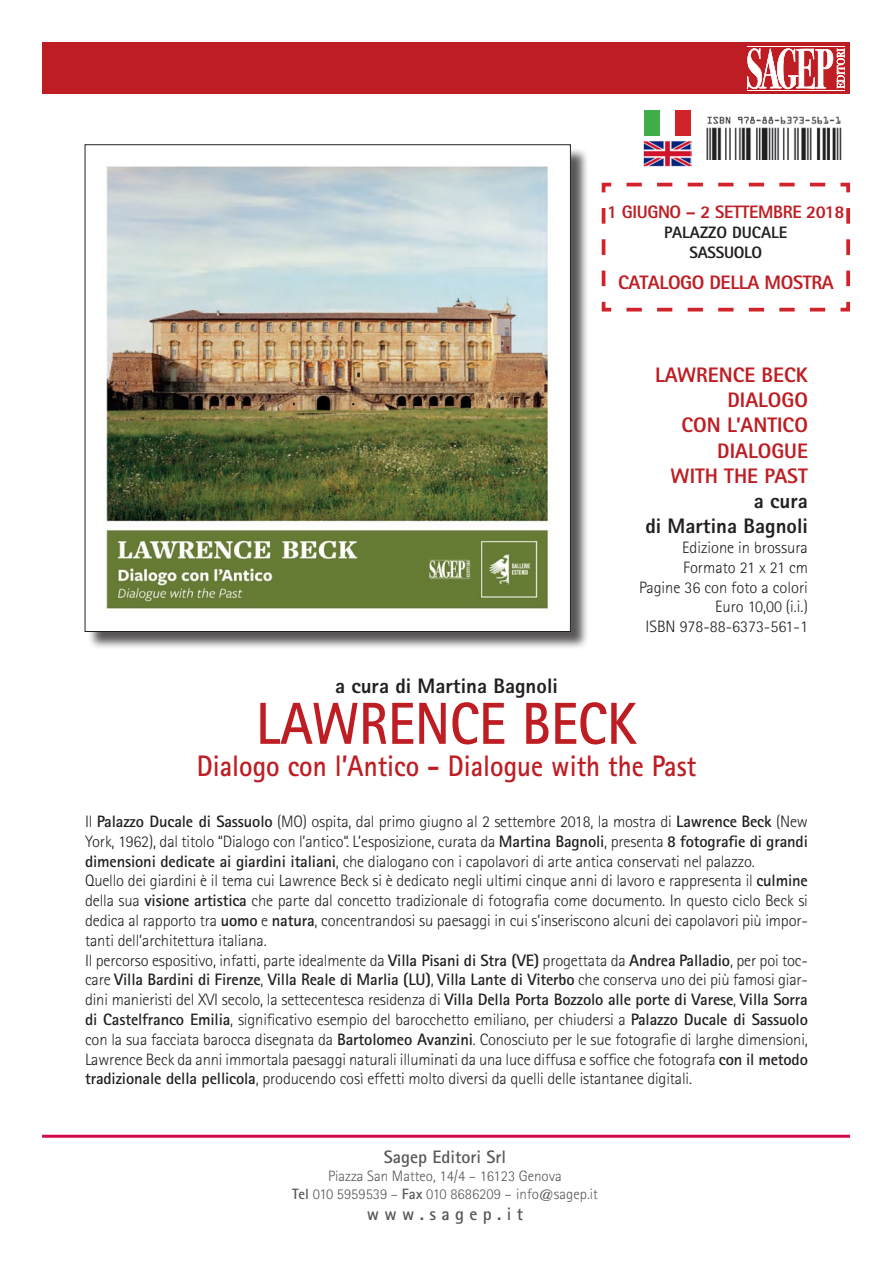
<style>
.page{position:relative;width:893px;height:1263px;background:#fff}
.page>*{position:absolute;margin:0;border:0;box-sizing:border-box;transform-origin:0 0}
.t1{font:700 59.4px "Rotis Sans Serif Std";color:#be1e23;scale:.91 1}
.t2{font:700 29.7px "Rotis Sans Serif Std";color:#be1e23;scale:.91 1}
.t3{font:800 21px "Rotis Sans Serif Std";color:#be1e23}
.t4{font:800 21px "Rotis Sans Serif Std";color:#231f20}
.t5{font:800 19.5px "Rotis Sans Serif Std";letter-spacing:-.02em;color:#be1e23}
.t6{font:700 18px "Rotis Sans Serif Std";color:#57585a}
.t7{font:800 18px "Rotis Sans Serif Std";letter-spacing:-.02em;color:#be1e23}
.t8{font:300 16.5px/19.8px "Rotis Sans Serif Std";letter-spacing:-.01em;color:#231f20;text-align:justify}
.t9{font:800 16.5px "Rotis Sans Serif Std";color:#231f20}
.t10{font:800 16.5px "Rotis Sans Serif Std";letter-spacing:-.02em;color:#231f20}
.t11{font:300 15px "Rotis Sans Serif Std";color:#57585a}
.s1{font-weight:700}
</style>
<div class="page">
<hr style="left:42px;top:1135px;width:808px;height:3px;background:#d50a49">
<div style="left:43px;top:43px;width:807px;height:51px;background:#be1e23"></div>
<svg style="left:747px;top:48px;width:98px;height:41px"></svg>
<hr style="left:747px;top:46px;width:98px;height:1px;background:#fff">
<hr style="left:748px;top:91px;width:97px;height:1px;background:#fff">
<hr style="left:748px;top:90px;width:97px;height:1px;background:#fff">
<div style="left:87px;top:147px;width:502px;height:503px;background:#231f20;opacity:.75"></div>
<img style="left:87px;top:147px;width:482px;height:483px">
<img style="left:706px;top:116px;width:136px;height:43px">
<svg style="left:601px;top:182px;width:250px;height:130px"></svg>
<div style="left:675px;top:111px;width:16px;height:25px;background:#d1232a"></div>
<div style="left:645px;top:111px;width:15px;height:25px;background:#40ae49"></div>
<img style="left:644px;top:141px;width:48px;height:26px">
<p class="t7" style="left:607px;top:201px;width:239px">1 GIUGNO – 2 SETTEMBRE 2018</p>
<p class="t9" style="left:664px;top:222px;width:125px">PALAZZO DUCALE</p>
<p class="t10" style="left:690px;top:242px;width:74px">SASSUOLO</p>
<p class="t5" style="left:618px;top:270px;width:217px">CATALOGO DELLA MOSTRA</p>
<p class="t4" style="left:335px;top:672px;width:224px">a cura di Martina Bagnoli</p>
<p class="t3" style="left:655px;top:361px;width:154px">LAWRENCE BECK</p>
<p class="t3" style="left:727px;top:387px;width:82px">DIALOGO</p>
<p class="t3" style="left:681px;top:412px;width:128px">CON L’ANTICO</p>
<p class="t3" style="left:717px;top:437px;width:92px">DIALOGUE</p>
<p class="t3" style="left:671px;top:462px;width:139px">WITH THE PAST</p>
<p class="t4" style="left:754px;top:487px;width:56px">a cura</p>
<p class="t4" style="left:645px;top:513px;width:164px">di Martina Bagnoli</p>
<p class="t8" style="left:682px;top:537px;width:127px">Edizione in brossura</p>
<p class="t8" style="left:683px;top:557px;width:126px">Formato 21 x 21 cm</p>
<p class="t8" style="left:639px;top:577px;width:170px">Pagine 36 con foto a colori</p>
<p class="t8" style="left:715px;top:597px;width:94px">Euro 10,00 (i.i.)</p>
<p class="t8" style="left:645px;top:617px;width:164px">ISBN 978-88-6373-561-1</p>
<p class="t1" style="left:256px;top:686px;width:420px">LAWRENCE BECK</p>
<p class="t2" style="left:197px;top:747px;width:550px">Dialogo con l’Antico - Dialogue with the Past</p>
<p class="t8" style="left:85px;top:811px;width:724px">Il <span class="s1">Palazzo Ducale di Sassuolo</span> (MO) ospita, dal primo giugno al 2 settembre 2018, la mostra di <span class="s1">Lawrence Beck</span> (New York, 1962), dal titolo “Dialogo con l’antico“. L’esposizione, curata da <span class="s1">Martina Bagnoli</span>, presenta <span class="s1">8 fotografie di grandi dimensioni dedicate ai giardini italiani</span>, che dialogano con i capolavori di arte antica conservati nel palazzo.</p>
<p class="t8" style="left:85px;top:871px;width:724px">Quello dei giardini è il tema cui Lawrence Beck si è dedicato negli ultimi cinque anni di lavoro e rappresenta il <span class="s1">culmine </span>della sua <span class="s1">visione artistica</span> che parte dal concetto tradizionale di fotografia come documento. In questo ciclo Beck si dedica al rapporto tra <span class="s1">uomo</span> e <span class="s1">natura</span>, concentrandosi su paesaggi in cui s’inseriscono alcuni dei capolavori più impor&shy;tanti dell’architettura italiana.</p>
<p class="t8" style="left:85px;top:950px;width:724px">Il percorso espositivo, infatti, parte idealmente da <span class="s1">Villa Pisani di Stra (VE)</span> progettata da <span class="s1">Andrea Palladio</span>, per poi toc&shy;care <span class="s1">Villa Bardini di Firenze</span>, <span class="s1">Villa Reale di Marlia (LU)</span>, <span class="s1">Villa Lante di Viterbo</span> che conserva uno dei più famosi giar&shy;dini manieristi del XVI secolo, la settecentesca residenza di <span class="s1">Villa Della Porta Bozzolo alle porte di Varese</span>, <span class="s1">Villa Sorra di Castelfranco Emilia</span>, significativo esempio del barocchetto emiliano, per chiudersi a <span class="s1">Palazzo Ducale di Sassuolo </span>con la sua facciata barocca disegnata da <span class="s1">Bartolomeo Avanzini</span>. Conosciuto per le sue fotografie di larghe dimensioni, Lawrence Beck da anni immortala paesaggi naturali illuminati da una luce diffusa e soffice che fotografa <span class="s1">con il metodo tradizionale della pellicola</span>, producendo così effetti molto diversi da quelli delle istantanee digitali.</p>
<p class="t6" style="left:384px;top:1145px;width:124px">Sagep Editori Srl</p>
<p class="t11" style="left:328px;top:1167px;width:235px">Piazza San Matteo, 14/4 – 16123 Genova</p>
<p class="t11" style="left:292px;top:1185px;width:307px"><span class="s1">Tel</span> 010 5959539 – <span class="s1">Fax</span> 010 8686209 – info@sagep.it</p>
<p class="t6" style="left:367px;top:1203px;width:158px">w w w . s a g e p . i t</p>
</div>
